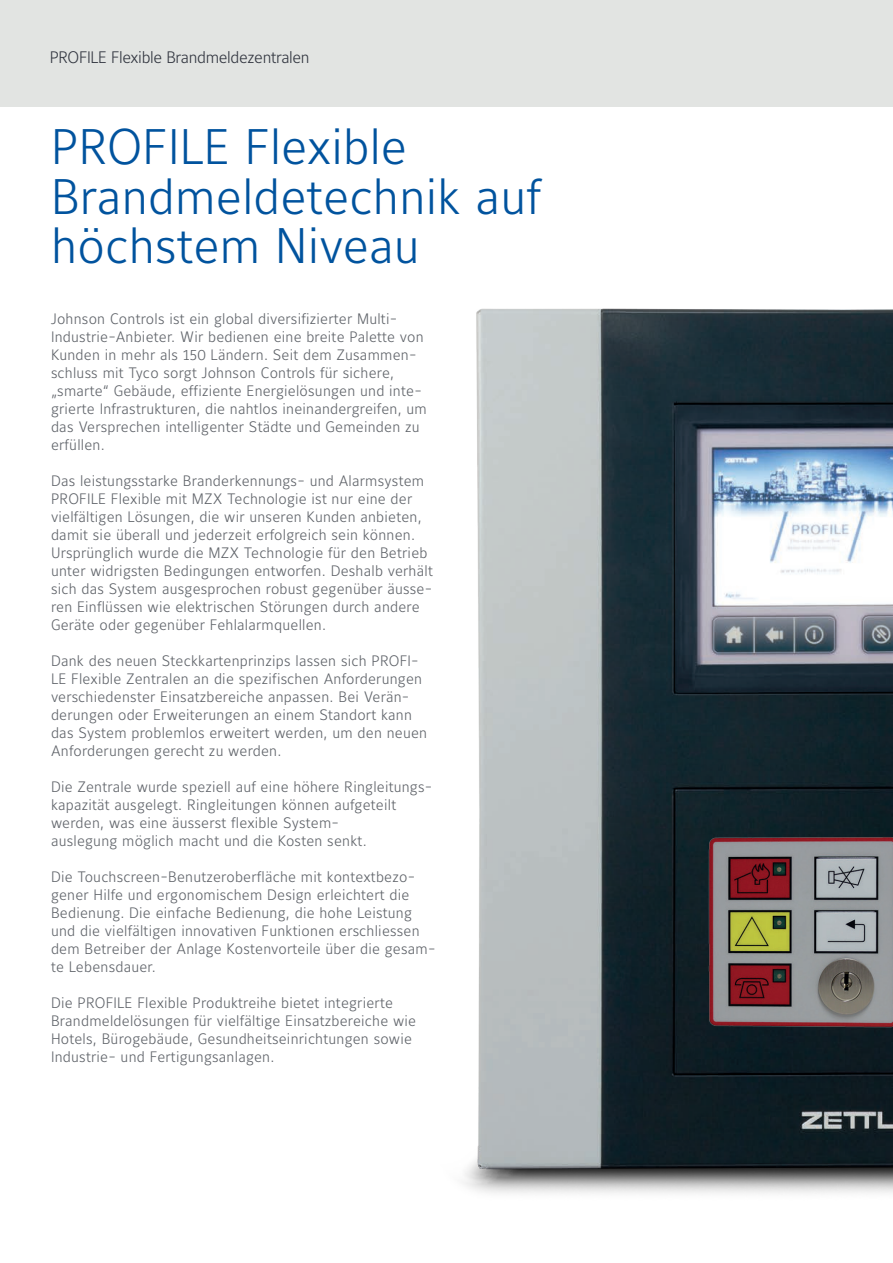
<style>
.page{position:relative;width:893px;height:1263px;background:#fff}
.page>*{position:absolute;margin:0;border:0;box-sizing:border-box;transform-origin:0 0}
.t1{font:300 49.5px/49.5px "Maurea Jci Lf ML";letter-spacing:.005em;color:#01539e}
.t2{font:300 16.5px "Maurea Jci Tf ML";letter-spacing:-.02em;color:#323640}
.t3{font:300 15px/18px "Maurea Jci Lf ML";letter-spacing:.015em;color:#5f6369}
</style>
<div class="page">
<div style="left:0;top:0;width:893px;height:106px;background:#e2e4e2"></div>
<img style="left:463px;top:308px;width:430px;height:886px">
<img style="left:693px;top:823px;width:200px;height:221px">
<p class="t2" style="left:50px;top:47px;width:261px">PROFILE Flexible Brandmeldezentralen</p>
<h1 class="t1" style="left:51px;top:121px;width:492px">PROFILE Flexible<br>Brandmeldetechnik auf höchstem Niveau</h1>
<p class="t3" style="left:51px;top:309px;width:377px">Johnson Controls ist ein global diversifizierter Multi-Industrie-Anbieter. Wir bedienen eine breite Palette von Kunden in mehr als 150 Ländern. Seit dem Zusammen&shy;schluss mit Tyco sorgt Johnson Controls für sichere, „smarte“ Gebäude, effiziente Energielösungen und inte&shy;grierte Infrastrukturen, die nahtlos ineinandergreifen, um das Versprechen intelligenter Städte und Gemeinden zu erfüllen.</p>
<p class="t3" style="left:51px;top:471px;width:383px">Das leistungsstarke Branderkennungs- und Alarmsystem PROFILE Flexible mit MZX Technologie ist nur eine der vielfältigen Lösungen, die wir unseren Kunden anbieten, damit sie überall und jederzeit erfolgreich sein können.<br>Ursprünglich wurde die MZX Technologie für den Betrieb unter widrigsten Bedingungen entworfen. Deshalb verhält sich das System ausgesprochen robust gegenüber äusse&shy;ren Einflüssen wie elektrischen Störungen durch andere Geräte oder gegenüber Fehlalarmquellen.</p>
<p class="t3" style="left:51px;top:651px;width:378px">Dank des neuen Steckkartenprinzips lassen sich PROFI-LE Flexible Zentralen an die spezifischen Anforderungen verschiedenster Einsatzbereiche anpassen. Bei Verän&shy;derungen oder Erweiterungen an einem Standort kann das System problemlos erweitert werden, um den neuen Anforderungen gerecht zu werden.</p>
<p class="t3" style="left:51px;top:777px;width:383px">Die Zentrale wurde speziell auf eine höhere Ringleitungs&shy;kapazität ausgelegt. Ringleitungen können aufgeteilt werden, was eine äusserst flexible System-<br>auslegung möglich macht und die Kosten senkt.</p>
<p class="t3" style="left:51px;top:867px;width:386px">Die Touchscreen-Benutzeroberfläche mit kontextbezo&shy;gener Hilfe und ergonomischem Design erleichtert die Bedienung. Die einfache Bedienung, die hohe Leistung und die vielfältigen innovativen Funktionen erschliessen dem Betreiber der Anlage Kostenvorteile über die gesam&shy;te Lebensdauer.</p>
<p class="t3" style="left:51px;top:993px;width:367px">Die PROFILE Flexible Produktreihe bietet integrierte Brandmeldelösungen für vielfältige Einsatzbereiche wie Hotels, Bürogebäude, Gesundheitseinrichtungen sowie Industrie- und Fertigungsanlagen.</p>
</div>
